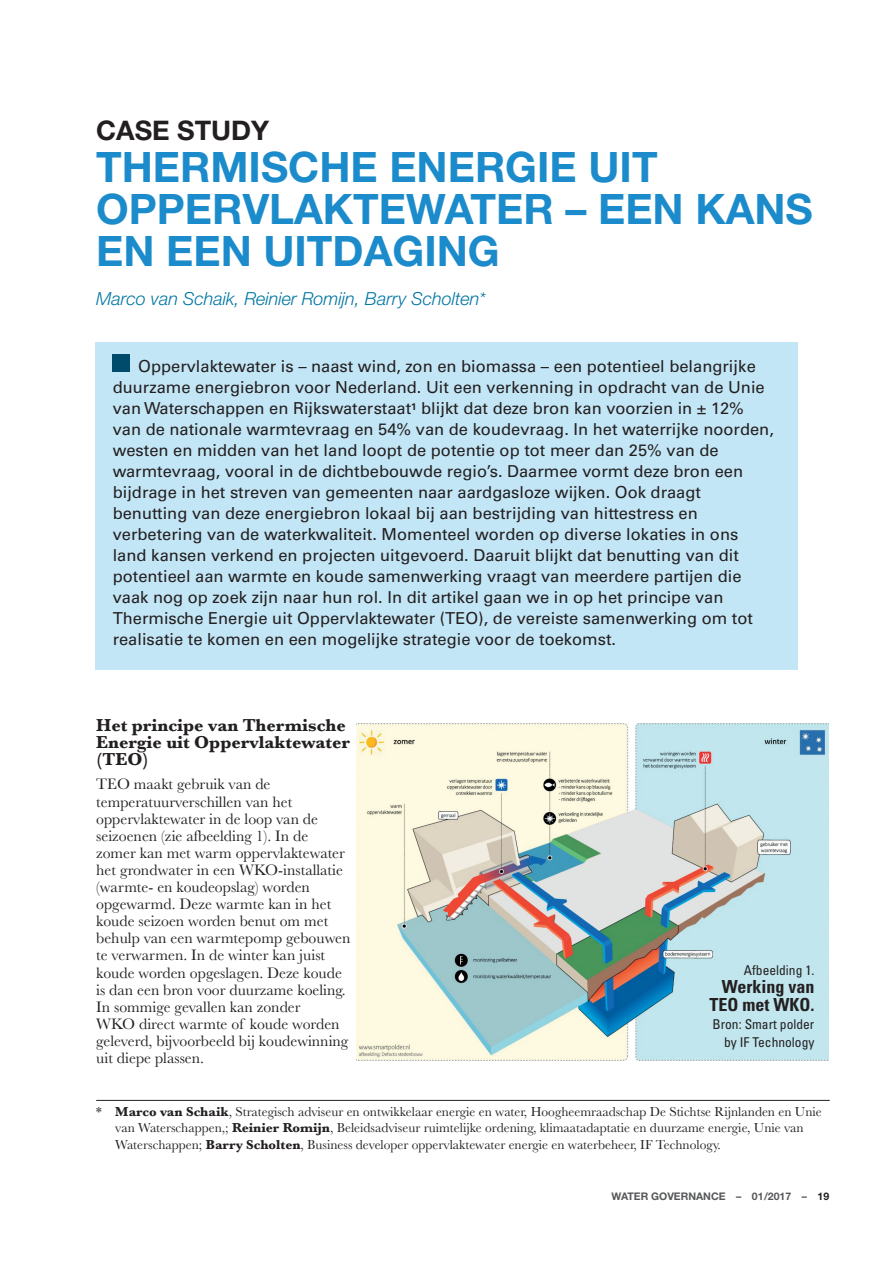
<style>
.page{position:relative;width:893px;height:1263px;background:#fff}
.page>*{position:absolute;margin:0;border:0;box-sizing:border-box;transform-origin:0 0}
.t1{font:700 42px/42px "Helvetica Neue";color:#1b8bcb}
.t2{font:700 27px "Helvetica Neue";color:#231f20}
.t3{font:700 18px/17.1px "Baskerville";color:#231f20}
.t4{font:italic 300 18px "Helvetica Neue";color:#0076a3}
.t5{font:700 condensed 18px/18px "Univers";color:#231f20;text-align:right}
.t6{font:16.5px/21px "Univers";color:#231f20}
.t7{font:15.75px/17.1px "Baskerville";color:#231f20}
.t8{font:13.5px/16.5px "Baskerville";color:#231f20}
.t9{font:condensed 13.5px/18px "Univers";color:#231f20;text-align:right}
.t10{font:700 10.5px "Helvetica Neue";color:#57585a}
.s1{font-weight:700}
.s2{color:#231f20}
</style>
<div class="page">
<div style="left:96px;top:342px;width:702px;height:328px;background:#c3e6f6"></div>
<hr style="left:96px;top:1100px;width:734px;height:1px;background:#231f20">
<div style="left:113px;top:355px;width:17px;height:17px;background:#004b6c"></div>
<img style="left:357px;top:724px;width:472px;height:336px">
<h2 class="t2" style="left:96px;top:114px;width:175px">CASE STUDY</h2>
<h1 class="t1" style="left:96px;top:145px;width:718px">THERMISCHE ENERGIE UIT<br>OPPERVLAKTEWATER – EEN KANS<br>EN EEN UITDAGING</h1>
<p class="t4" style="left:96px;top:288px;width:391px">Marco van Schaik, Reinier Romijn, Barry Scholten*</p>
<p class="t6" style="left:113px;top:356px;width:663px;text-indent:26px">Oppervlaktewater is – naast wind, zon en biomassa – een potentieel belangrijke duurzame energiebron voor Nederland. Uit een verkenning in opdracht van de Unie van Waterschappen en Rijkswaterstaat<sup>1</sup> blijkt dat deze bron kan voorzien in ± 12% van de nationale warmtevraag en 54% van de koudevraag. In het waterrijke noorden, westen en midden van het land loopt de potentie op tot meer dan 25% van de warmtevraag, vooral in de dichtbebouwde regio’s. Daarmee vormt deze bron een bijdrage in het streven van gemeenten naar aardgasloze wijken. Ook draagt benutting van deze energiebron lokaal bij aan bestrijding van hittestress en verbetering van de waterkwaliteit. Momenteel worden op diverse lokaties in ons land kansen verkend en projecten uitgevoerd. Daaruit blijkt dat benutting van dit potentieel aan warmte en koude samenwerking vraagt van meerdere partijen die vaak nog op zoek zijn naar hun rol. In dit artikel gaan we in op het principe van Thermische Energie uit Oppervlaktewater (TEO), de vereiste samenwerking om tot realisatie te komen en een mogelijke strategie voor de toekomst.</p>
<p class="t3" style="left:96px;top:716px;width:255px">Het principe van Thermische<br>Energie uit Oppervlaktewater (TEO)</p>
<p class="t7" style="left:96px;top:776px;width:256px">TEO maakt gebruik van de temperatuurverschillen van het oppervlaktewater in de loop van de seizoenen (zie afbeelding 1). In de zomer kan met warm oppervlaktewater het grondwater in een WKO-installatie (warmte- en koudeopslag) worden opgewarmd. Deze warmte kan in het koude seizoen worden benut om met behulp van een warmtepomp gebouwen te verwarmen. In de winter kan juist koude worden opgeslagen. Deze koude is dan een bron voor duurzame koeling.<br>In sommige gevallen kan zonder<br>WKO direct warmte of koude worden geleverd, bijvoorbeeld bij koudewinning uit diepe plassen.</p>
<p class="t8" style="left:115px;top:1103px;width:708px;text-indent:-19px">* <span class="s1">Marco van Schaik</span>, Strategisch adviseur en ontwikkelaar energie en water, Hoogheemraadschap De Stichtse Rijnlanden en Unie van Waterschappen,; <span class="s1">Reinier Romijn</span>, Beleidsadviseur ruimtelijke ordening, klimaatadaptatie en duurzame energie, Unie van<br>Waterschappen; <span class="s1">Barry Scholten</span>, Business developer oppervlaktewater energie en waterbeheer, IF Technology.</p>
<p class="t9" style="left:744px;top:961px;width:72px">Afbeelding 1.</p>
<p class="t5" style="left:709px;top:977px;width:106px">Werking van<br>TEO met WKO.</p>
<p class="t9" style="left:712px;top:1015px;width:103px">Bron: Smart polder by IF Technology</p>
<p class="t10" style="left:611px;top:1189px;width:219px">WATER GOVERNANCE – 01/2017 – <span class="s2">19</span></p>
</div>
